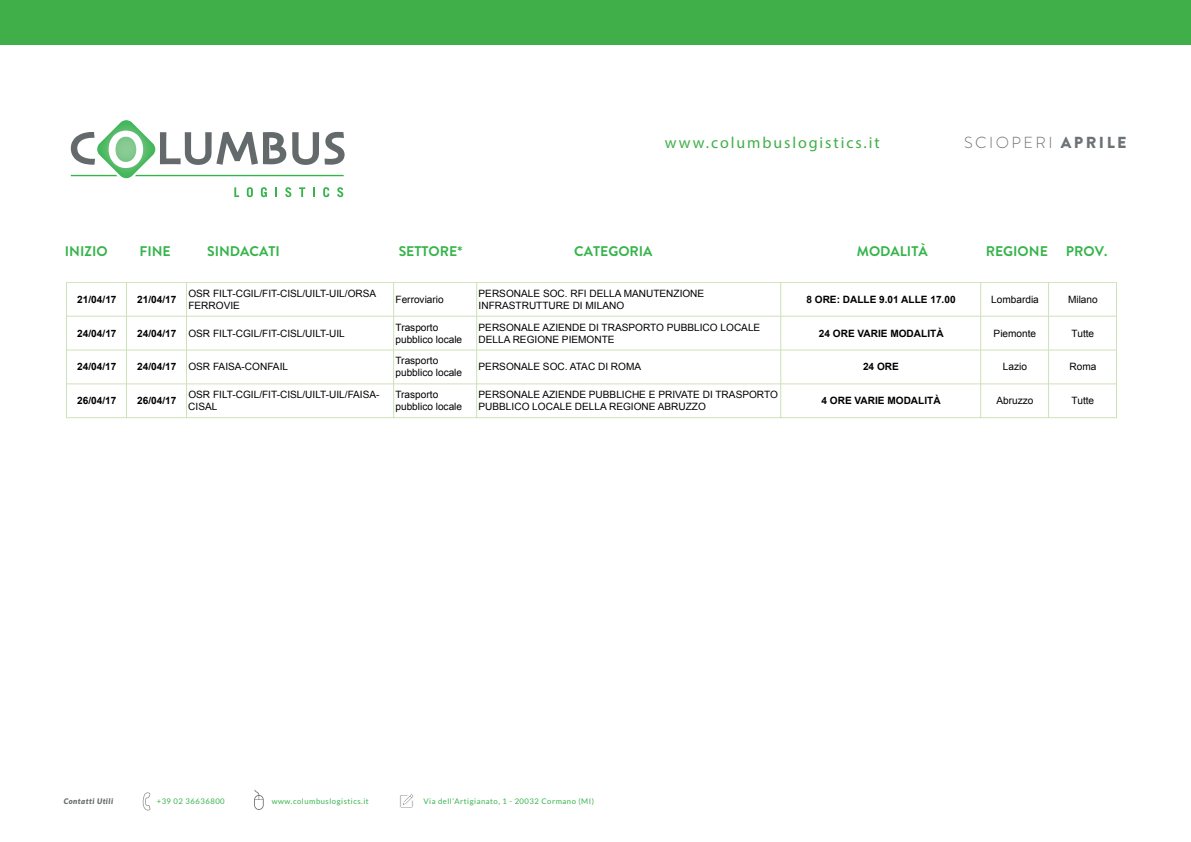
<style>
.page{position:relative;width:1191px;height:842px;background:#fff}
.page>*{position:absolute;margin:0;border:0;box-sizing:border-box;transform-origin:0 0}
.t1{font:16px "Myriad Pro";letter-spacing:.12em;color:#40af49}
.t2{font:300 16px "Brandon Grotesque";letter-spacing:.155em;color:#6d7276}
.t3{font:700 14px "Brandon Grotesque";color:#36b44b}
.t4{font:10.1px/12px "Arial";color:#000001}
.t5{font:700 10.1px "Arial";color:#000001}
.t6{font:7.7px "Lato";letter-spacing:.065em;color:#36b44b}
.t7{font:italic 900 7.7px "Lato";letter-spacing:.065em;color:#64696b}
.s1{font-weight:900}
.s2{font-weight:700}
</style>
<div class="page">
<svg style="left:234px;top:187px;width:5px;height:10px"></svg>
<svg style="left:247px;top:187px;width:6px;height:10px"></svg>
<svg style="left:261px;top:187px;width:6px;height:10px"></svg>
<svg style="left:275px;top:187px;width:2px;height:10px"></svg>
<svg style="left:285px;top:187px;width:6px;height:10px"></svg>
<svg style="left:299px;top:187px;width:6px;height:10px"></svg>
<svg style="left:313px;top:187px;width:2px;height:10px"></svg>
<svg style="left:323px;top:187px;width:6px;height:10px"></svg>
<svg style="left:337px;top:187px;width:6px;height:10px"></svg>
<svg style="left:155px;top:175px;width:189px;height:1px"></svg>
<svg style="left:71px;top:175px;width:26px;height:1px"></svg>
<img style="left:97px;top:120px;width:58px;height:58px">
<svg style="left:109px;top:131px;width:34px;height:37px"></svg>
<svg style="left:71px;top:132px;width:24px;height:33px"></svg>
<svg style="left:160px;top:132px;width:185px;height:33px"></svg>
<svg style="left:254px;top:790px;width:10px;height:20px"></svg>
<svg style="left:400px;top:794px;width:14px;height:14px"></svg>
<svg style="left:142px;top:792px;width:8px;height:19px"></svg>
<div style="left:0;top:0;width:1191px;height:45px;background:#40af49"></div>
<hr style="left:66px;top:283px;width:1px;height:135px;background:#cee1b9">
<hr style="left:126px;top:283px;width:1px;height:135px;background:#cee1b9">
<hr style="left:186px;top:283px;width:1px;height:135px;background:#cee1b9">
<hr style="left:393px;top:283px;width:1px;height:135px;background:#cee1b9">
<hr style="left:476px;top:283px;width:1px;height:135px;background:#cee1b9">
<hr style="left:780px;top:283px;width:1px;height:135px;background:#cee1b9">
<hr style="left:980px;top:283px;width:1px;height:135px;background:#cee1b9">
<hr style="left:1048px;top:283px;width:1px;height:135px;background:#cee1b9">
<hr style="left:1116px;top:283px;width:1px;height:135px;background:#cee1b9">
<hr style="left:67px;top:283px;width:1050px;height:1px;background:#cee1b9">
<hr style="left:67px;top:316px;width:1050px;height:1px;background:#cee1b9">
<hr style="left:67px;top:350px;width:1050px;height:1px;background:#cee1b9">
<hr style="left:67px;top:383px;width:1050px;height:1px;background:#cee1b9">
<hr style="left:67px;top:417px;width:1050px;height:1px;background:#cee1b9">
<h1 class="t1" style="left:665px;top:133px;width:216px">www.columbuslogistics.it</h1>
<h1 class="t2" style="left:964px;top:132px;width:164px">SCIOPERI <span class="s1">APRILE</span></h1>
<h2 class="t3" style="left:65px;top:241px;width:44px">INIZIO</h2>
<h2 class="t3" style="left:140px;top:241px;width:33px">FINE</h2>
<h2 class="t3" style="left:207px;top:241px;width:74px">SINDACATI</h2>
<h2 class="t3" style="left:399px;top:241px;width:65px">SETTORE*</h2>
<h2 class="t3" style="left:574px;top:241px;width:80px">CATEGORIA</h2>
<h2 class="t3" style="left:857px;top:241px;width:72px">MODALITÀ</h2>
<h2 class="t3" style="left:986px;top:241px;width:64px">REGIONE</h2>
<h2 class="t3" style="left:1066px;top:241px;width:43px">PROV.</h2>
<p class="t5" style="left:77px;top:292px;width:41px">21/04/17</p>
<p class="t5" style="left:137px;top:292px;width:41px">21/04/17</p>
<p class="t4" style="left:188px;top:287px;width:189px">OSR FILT-CGIL/FIT-CISL/UILT-UIL/ORSA<br>FERROVIE</p>
<p class="t4" style="left:396px;top:293px;width:50px">Ferroviario</p>
<p class="t4" style="left:479px;top:287px;width:227px">PERSONALE SOC. RFI DELLA MANUTENZIONE<br>INFRASTRUTTURE DI MILANO</p>
<p class="t5" style="left:806px;top:292px;width:151px">8 ORE: DALLE 9.01 ALLE 17.00</p>
<p class="t4" style="left:991px;top:293px;width:49px">Lombardia</p>
<p class="t4" style="left:1068px;top:293px;width:31px">Milano</p>
<p class="t5" style="left:77px;top:326px;width:41px">24/04/17</p>
<p class="t4" style="left:137px;top:327px;width:209px"><span class="s2">24/04/17</span> OSR FILT-CGIL/FIT-CISL/UILT-UIL</p>
<p class="t4" style="left:396px;top:321px;width:68px">Trasporto pubblico locale</p>
<p class="t4" style="left:479px;top:321px;width:283px">PERSONALE AZIENDE DI TRASPORTO PUBBLICO LOCALE<br>DELLA REGIONE PIEMONTE</p>
<p class="t5" style="left:819px;top:326px;width:126px">24 ORE VARIE MODALITÀ</p>
<p class="t4" style="left:994px;top:327px;width:44px">Piemonte</p>
<p class="t4" style="left:1072px;top:327px;width:24px">Tutte</p>
<p class="t5" style="left:77px;top:360px;width:41px">24/04/17</p>
<p class="t4" style="left:137px;top:361px;width:152px"><span class="s2">24/04/17</span> OSR FAISA-CONFAIL</p>
<p class="t4" style="left:395px;top:355px;width:68px">Trasporto pubblico locale</p>
<p class="t4" style="left:479px;top:361px;width:164px">PERSONALE SOC. ATAC DI ROMA</p>
<p class="t5" style="left:863px;top:360px;width:37px">24 ORE</p>
<p class="t4" style="left:1003px;top:361px;width:26px">Lazio</p>
<p class="t4" style="left:1069px;top:361px;width:28px">Roma</p>
<p class="t5" style="left:77px;top:394px;width:41px">26/04/17</p>
<p class="t5" style="left:137px;top:394px;width:41px">26/04/17</p>
<p class="t4" style="left:188px;top:389px;width:193px">OSR FILT-CGIL/FIT-CISL/UILT-UIL/FAISA-<br>CISAL</p>
<p class="t4" style="left:395px;top:389px;width:68px">Trasporto pubblico locale</p>
<p class="t4" style="left:479px;top:389px;width:301px">PERSONALE AZIENDE PUBBLICHE E PRIVATE DI TRASPORTO<br>PUBBLICO LOCALE DELLA REGIONE ABRUZZO</p>
<p class="t5" style="left:822px;top:394px;width:121px">4 ORE VARIE MODALITÀ</p>
<p class="t4" style="left:997px;top:395px;width:38px">Abruzzo</p>
<p class="t4" style="left:1072px;top:395px;width:24px">Tutte</p>
<p class="t7" style="left:64px;top:796px;width:51px">Contatti Utili</p>
<p class="t6" style="left:157px;top:797px;width:70px">+39 02 36636800</p>
<p class="t6" style="left:272px;top:797px;width:99px">www.columbuslogistics.it</p>
<p class="t6" style="left:424px;top:797px;width:172px">Via dell’Artigianato, 1 - 20032 Cormano (MI)</p>
</div>
